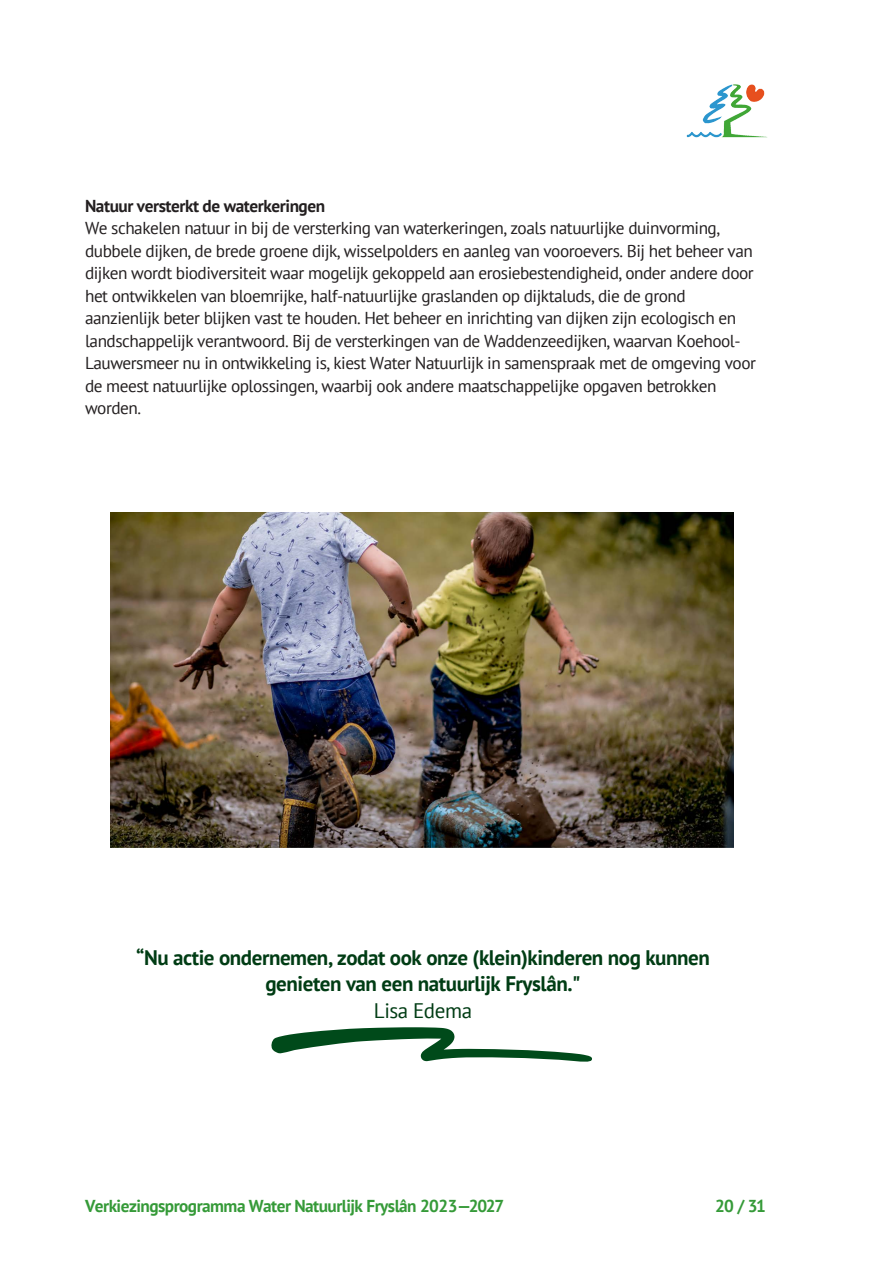
<style>
.page{position:relative;width:893px;height:1263px;background:#fff}
.page>*{position:absolute;margin:0;border:0;box-sizing:border-box;transform-origin:0 0}
.t1{font:700 21px/26.2px "PT Sans";letter-spacing:-.02em;color:#003c14;text-align:center}
.t2{font:21px "PT Sans";letter-spacing:-.02em;color:#003c14}
.Platte_Tekst{font:17.25px/22.5px "PT Sans";letter-spacing:-.03em;color:#231f20}
.t3{font:700 17.25px "PT Sans";letter-spacing:-.03em;color:#359a38}
.s1{font-weight:700}
</style>
<div class="page">
<svg style="left:271px;top:1027px;width:321px;height:35px"></svg>
<img style="left:686px;top:84px;width:81px;height:54px">
<img style="left:110px;top:512px;width:623px;height:335px">
<p class="Platte_Tekst" style="left:85px;top:194px;width:672px"><span class="s1">Natuur versterkt de waterkeringen<br></span>We schakelen natuur in bij de versterking van waterkeringen, zoals natuurlijke duinvorming, dubbele dijken, de brede groene dijk, wisselpolders en aanleg van vooroevers. Bij het beheer van dijken wordt biodiversiteit waar mogelijk gekoppeld aan erosiebestendigheid, onder andere door het ontwikkelen van bloemrijke, half-natuurlijke graslanden op dijktaluds, die de grond aanzienlijk beter blijken vast te houden. Het beheer en inrichting van dijken zijn ecologisch en landschappelijk verantwoord. Bij de versterkingen van de Waddenzeedijken, waarvan Koehool-Lauwersmeer nu in ontwikkeling is, kiest Water Natuurlijk in samenspraak met de omgeving voor de meest natuurlijke oplossingen, waarbij ook andere maatschappelijke opgaven betrokken worden.</p>
<p class="t1" style="left:136px;top:944px;width:575px">“Nu actie ondernemen, zodat ook onze (klein)kinderen nog kunnen genieten van een natuurlijk Fryslân."</p>
<p class="t2" style="left:374px;top:997px;width:100px">Lisa Edema</p>
<p class="t3" style="left:85px;top:1194px;width:421px">Verkiezingsprogramma Water Natuurlijk Fryslân 2023—2027</p>
<p class="t3" style="left:715px;top:1194px;width:53px">20 / 31</p>
</div>
